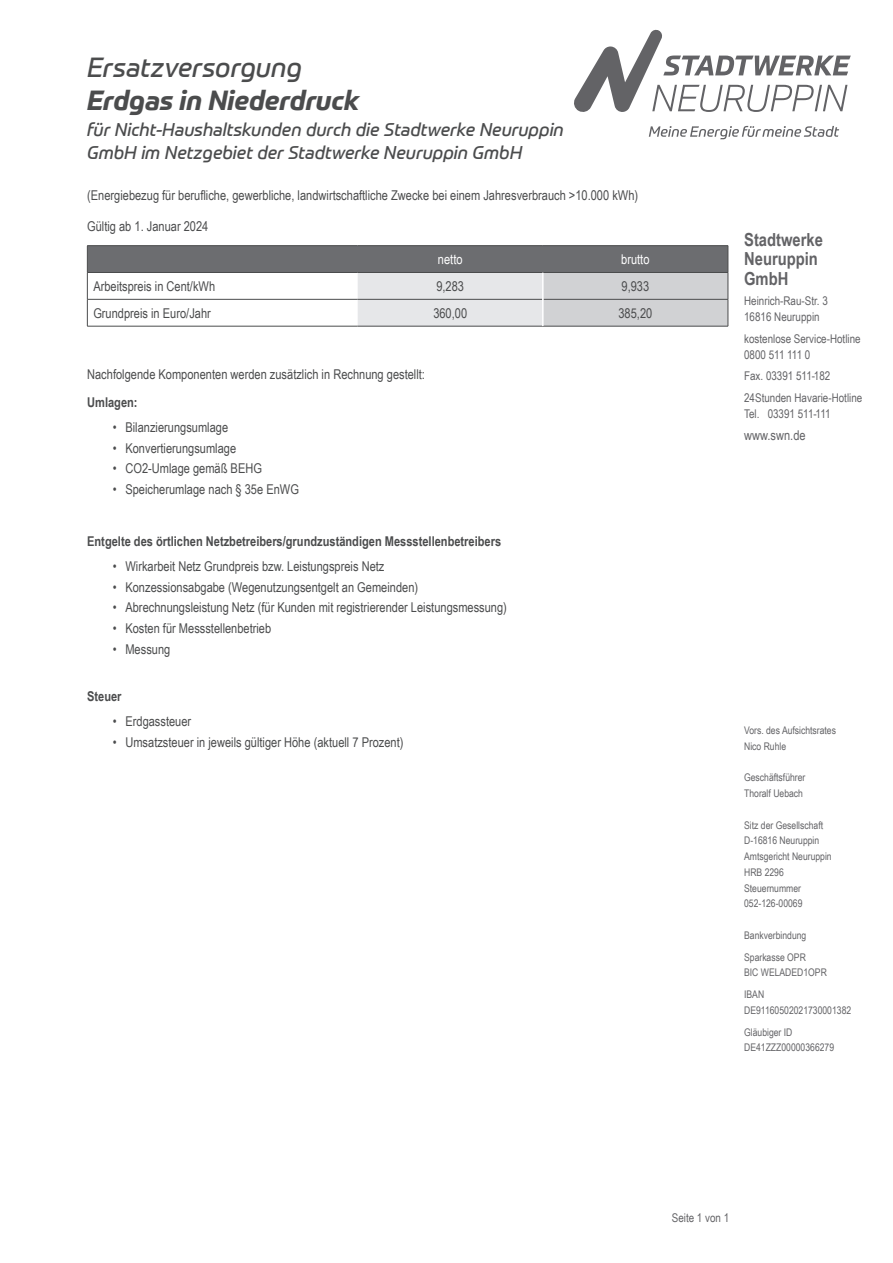
<style>
.page{position:relative;width:893px;height:1263px;background:#fff}
.page>*{position:absolute;margin:0;border:0;box-sizing:border-box;transform-origin:0 0}
.Überschrift{font:italic 700 27px "Prometo";color:#4b4c4d}
.Überschrift-2{font:italic 27px "Prometo";color:#4b4c4d}
.Überschrift-3{font:italic 18px/22.5px "Prometo";color:#4b4c4d}
.t1{font:700 18px/19.5px "Arial Narrow";color:#636366}
.Überschrift-4{font:13.5px "Arial Narrow";color:#4b4c4d}
.Grundlegendes_Textformat{font:13.5px "Arial Narrow";color:#4b4c4d}
.Grundlegendes_Textformat-2{font:700 13.5px "Arial Narrow";color:#4b4c4d}
.Grundlegendes_Textformat-3{font:13.5px "Arial Narrow";color:#fff}
.t2{font:13.5px "Arial Narrow";color:#636366}
.t3{font:12px/15.8px "Arial Narrow";color:#636366}
.t4{font:10.5px/15.8px "Arial Narrow";color:#636366}
</style>
<div class="page">
<svg style="left:649px;top:126px;width:190px;height:13px"></svg>
<svg style="left:574px;top:29px;width:277px;height:83px"></svg>
<hr style="left:87px;top:245px;width:271px;height:1px;background:#4b4c4d">
<hr style="left:358px;top:245px;width:185px;height:1px;background:#4b4c4d">
<hr style="left:543px;top:245px;width:185px;height:1px;background:#4b4c4d">
<svg style="left:87px;top:246px;width:642px;height:80px"></svg>
<hr style="left:87px;top:326px;width:271px;height:1px;background:#4b4c4d">
<hr style="left:358px;top:326px;width:185px;height:1px;background:#4b4c4d">
<hr style="left:543px;top:326px;width:185px;height:1px;background:#4b4c4d">
<hr style="left:542px;top:273px;width:2px;height:26px;background:#fff">
<hr style="left:542px;top:299px;width:2px;height:27px;background:#fff">
<p class="Überschrift-2" style="left:87px;top:51px;width:217px">Ersatzversorgung</p>
<p class="Überschrift" style="left:87px;top:83px;width:274px">Erdgas in Niederdruck</p>
<p class="Überschrift-3" style="left:87px;top:119px;width:478px">für Nicht-Haushaltskunden durch die Stadtwerke Neuruppin<br>GmbH im Netzgebiet der Stadtwerke Neuruppin GmbH</p>
<p class="Überschrift-4" style="left:87px;top:185px;width:552px">(Energiebezug für berufliche, gewerbliche, landwirtschaftliche Zwecke bei einem Jahresverbrauch &gt;10.000 kWh)</p>
<p class="Grundlegendes_Textformat" style="left:87px;top:216px;width:123px">Gültig ab 1. Januar 2024</p>
<p class="Grundlegendes_Textformat-3" style="left:438px;top:249px;width:26px">netto</p>
<p class="Grundlegendes_Textformat-3" style="left:621px;top:249px;width:30px">brutto</p>
<p class="Grundlegendes_Textformat" style="left:93px;top:276px;width:123px">Arbeitspreis in Cent/kWh</p>
<p class="Grundlegendes_Textformat" style="left:436px;top:276px;width:29px">9,283</p>
<p class="Grundlegendes_Textformat" style="left:621px;top:276px;width:29px">9,933</p>
<p class="Grundlegendes_Textformat" style="left:93px;top:303px;width:119px">Grundpreis in Euro/Jahr</p>
<p class="Grundlegendes_Textformat" style="left:433px;top:303px;width:35px">360,00</p>
<p class="Grundlegendes_Textformat" style="left:618px;top:303px;width:35px">385,20</p>
<p class="Grundlegendes_Textformat" style="left:87px;top:364px;width:339px">Nachfolgende Komponenten werden zusätzlich in Rechnung gestellt:</p>
<p class="Grundlegendes_Textformat-2" style="left:87px;top:392px;width:52px">Umlagen:</p>
<p class="Überschrift-4" style="left:113px;top:417px;width:117px">• Bilanzierungsumlage</p>
<p class="Überschrift-4" style="left:113px;top:438px;width:125px">• Konvertierungsumlage</p>
<p class="Überschrift-4" style="left:113px;top:459px;width:151px">• CO2-Umlage gemäß BEHG</p>
<p class="Überschrift-4" style="left:113px;top:479px;width:188px">• Speicherumlage nach § 35e EnWG</p>
<p class="Grundlegendes_Textformat-2" style="left:87px;top:531px;width:416px">Entgelte des örtlichen Netzbetreibers/grundzuständigen Messstellenbetreibers</p>
<p class="Überschrift-4" style="left:113px;top:556px;width:273px">• Wirkarbeit Netz Grundpreis bzw. Leistungspreis Netz</p>
<p class="Überschrift-4" style="left:113px;top:577px;width:307px">• Konzessionsabgabe (Wegenutzungsentgelt an Gemeinden)</p>
<p class="Überschrift-4" style="left:113px;top:598px;width:396px">• Abrechnungsleistung Netz (für Kunden mit registrierender Leistungsmessung)</p>
<p class="Überschrift-4" style="left:113px;top:618px;width:160px">• Kosten für Messstellenbetrieb</p>
<p class="Überschrift-4" style="left:113px;top:639px;width:59px">• Messung</p>
<p class="Grundlegendes_Textformat-2" style="left:87px;top:686px;width:36px">Steuer</p>
<p class="Überschrift-4" style="left:113px;top:712px;width:80px">• Erdgassteuer</p>
<p class="Überschrift-4" style="left:113px;top:732px;width:292px">• Umsatzsteuer in jeweils gültiger Höhe (aktuell 7 Prozent)</p>
<h2 class="t1" style="left:744px;top:229px;width:80px">Stadtwerke<br>Neuruppin<br>GmbH</h2>
<p class="t3" style="left:744px;top:293px;width:85px">Heinrich-Rau-Str. 3<br>16816 Neuruppin</p>
<p class="t3" style="left:744px;top:330px;width:118px">kostenlose Service-Hotline<br>0800 511 111 0</p>
<p class="t3" style="left:744px;top:365px;width:120px;line-height:21.8px">Fax. 03391 511-182<br>24Stunden Havarie-Hotline</p>
<p class="t3" style="left:744px;top:405px;width:88px">Tel. 03391 511-111</p>
<p class="t2" style="left:744px;top:425px;width:63px">www.swn.de</p>
<p class="t4" style="left:744px;top:722px;width:93px">Vors. des Aufsichtsrates<br>Nico Ruhle</p>
<p class="t4" style="left:744px;top:769px;width:63px">Geschäftsführer<br>Thoralf Uebach</p>
<p class="t4" style="left:744px;top:817px;width:89px">Sitz der Gesellschaft<br>D-16816 Neuruppin<br>Amtsgericht Neuruppin<br>HRB 2296<br>Steuernummer<br>052-126-00069</p>
<p class="t4" style="left:744px;top:924px;width:64px;line-height:21.8px">Bankverbindung<br>Sparkasse OPR</p>
<p class="t4" style="left:744px;top:961px;width:84px;line-height:21.8px">BIC WELADED1OPR<br>IBAN</p>
<p class="t4" style="left:744px;top:999px;width:109px;line-height:21.8px">DE91160502021730001382<br>Gläubiger ID</p>
<p class="t4" style="left:744px;top:1039px;width:91px">DE41ZZZ00000366279</p>
<p class="t3" style="left:672px;top:1209px;width:59px">Seite 1 von 1</p>
</div>
